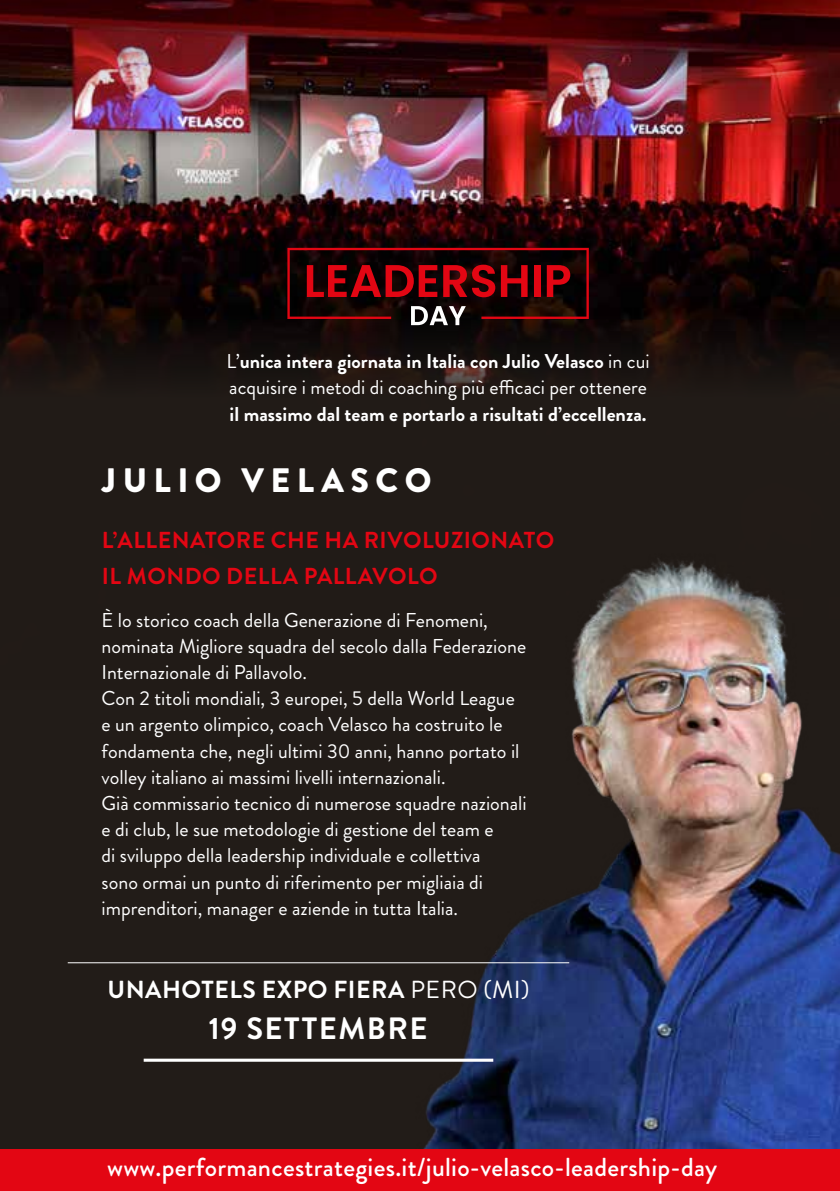
<style>
.page{position:relative;width:840px;height:1191px;background:#fff}
.page>*{position:absolute;margin:0;border:0;box-sizing:border-box;transform-origin:0 0}
.t1{font:900 33.8px "Brandon Grotesque";letter-spacing:.19em;color:#fff}
.t2{font:700 30.8px "Brandon Grotesque";letter-spacing:.05em;color:#fff}
.t3{font:500 26px "Brandon Grotesque";letter-spacing:.01em;color:#fff}
.t4{font:700 24.6px "Brandon Grotesque";letter-spacing:.02em;color:#fff}
.t5{font:700 23.2px/35.4px "Brandon Grotesque";letter-spacing:.02em;color:#e30613}
.t6{font:20px/26.2px "Brandon Grotesque";color:#fff}
.t7{font:700 20px "Brandon Grotesque";color:#fff}
.s1{font-weight:700}
.s2{font-weight:400}
</style>
<div class="page">
<div style="left:0;top:0;width:839px;height:1191px;background:#221c18"></div>
<img style="left:245px;top:689px;width:594px;height:460px">
<img style="left:0;top:169px;width:839px;height:520px">
<svg style="left:287px;top:248px;width:301px;height:77px"></svg>
<img style="left:0;top:0;width:839px;height:169px">
<hr style="left:68px;top:962px;width:501px;height:1px;background:#fff">
<hr style="left:144px;top:1058px;width:349px;height:3px;background:#fff">
<div style="left:0;top:1149px;width:839px;height:42px;background:#e30613"></div>
<p class="t6" style="left:226px;top:348px;width:424px">L’<span class="s1">unica intera giornata in Italia con Julio Velasco</span> in cui acquisire i metodi di coaching più efficaci per ottenere</p>
<p class="t7" style="left:229px;top:400px;width:418px">il massimo dal team e portarlo a risultati d’eccellenza.</p>
<h1 class="t1" style="left:102px;top:456px;width:331px">JULIO VELASCO</h1>
<p class="t5" style="left:102px;top:523px;width:453px">L’ALLENATORE CHE HA RIVOLUZIONATO<br>IL MONDO DELLA PALLAVOLO</p>
<p class="t6" style="left:102px;top:607px;width:426px">È lo storico coach della Generazione di Fenomeni, nominata Migliore squadra del secolo dalla Federazione Internazionale di Pallavolo.<br>Con 2 titoli mondiali, 3 europei, 5 della World League e un argento olimpico, coach Velasco ha costruito le fondamenta che, negli ultimi 30 anni, hanno portato il volley italiano ai massimi livelli internazionali.<br>Già commissario tecnico di numerose squadre nazionali e di club, le sue metodologie di gestione del team e<br>di sviluppo della leadership individuale e collettiva<br>sono ormai un punto di riferimento per migliaia di imprenditori, manager e aziende in tutta Italia.</p>
<p class="t4" style="left:107px;top:972px;width:423px">UNAHOTELS EXPO FIERA <span class="s2">PERO (MI)</span></p>
<h2 class="t2" style="left:209px;top:1006px;width:220px">19 SETTEMBRE</h2>
<h3 class="t3" style="left:107px;top:1148px;width:611px">www.performancestrategies.it/julio-velasco-leadership-day</h3>
</div>
